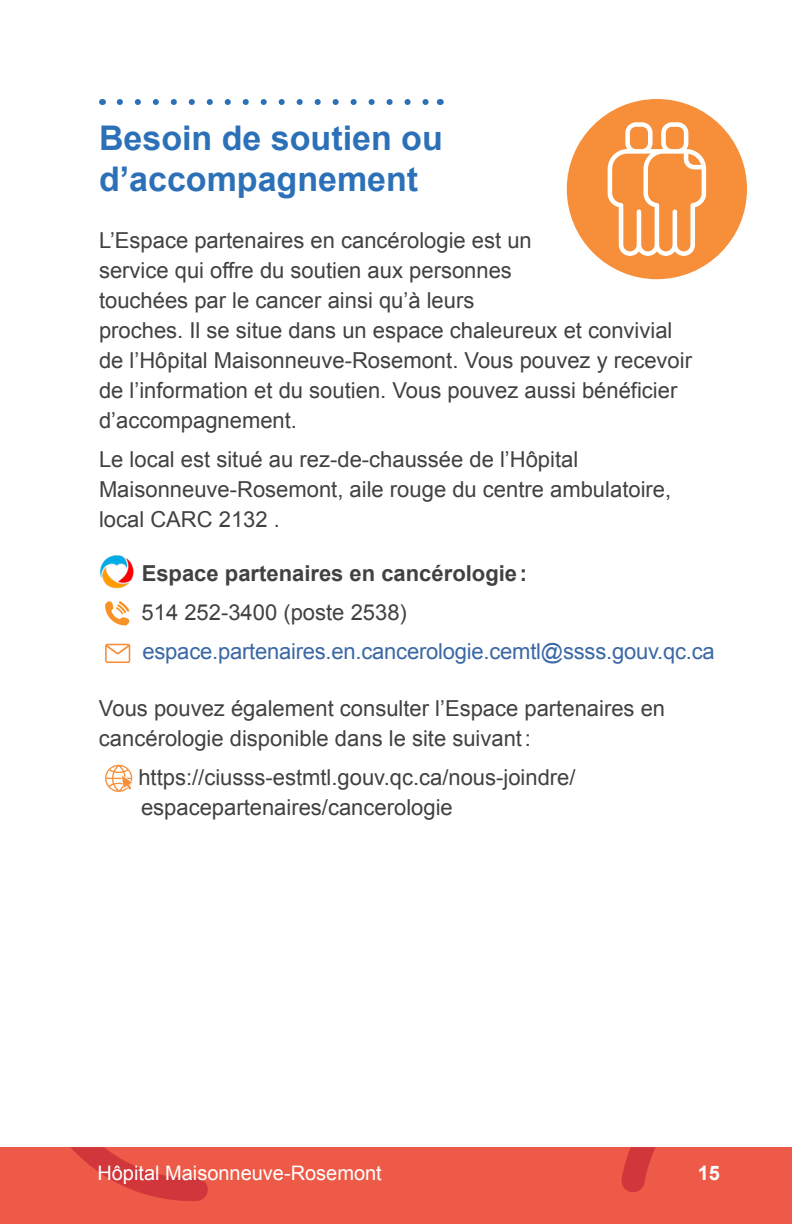
<style>
.page{position:relative;width:792px;height:1224px;background:#fff}
.page>*{position:absolute;margin:0;border:0;box-sizing:border-box;transform-origin:0 0}
.t1{font:700 34px/40.8px "Arial";color:#2c71b8}
.t2{font:22px/30px "Arial";color:#414042}
.t3{font:22px "Arial";letter-spacing:-.01em;color:#3a68a5}
.t4{font:700 22px "Arial";color:#414042}
.t5{font:20px "Arial";color:#fff}
.t6{font:700 20px "Arial";color:#fff}
</style>
<div class="page">
<div style="left:0;top:1147px;width:792px;height:77px;background:#ed5a48"></div>
<svg style="left:621px;top:1147px;width:35px;height:45px"></svg>
<svg style="left:71px;top:1147px;width:137px;height:54px"></svg>
<svg style="left:120px;top:99px;width:309px;height:6px"></svg>
<img style="left:100px;top:555px;width:34px;height:34px">
<svg style="left:105px;top:601px;width:25px;height:24px"></svg>
<svg style="left:105px;top:644px;width:25px;height:19px"></svg>
<svg style="left:105px;top:765px;width:27px;height:27px"></svg>
<div style="left:567px;top:99px;width:180px;height:180px;background:#f78e39;border-radius:50%"></div>
<svg style="left:608px;top:122px;width:98px;height:134px"></svg>
<h1 class="t1" style="left:99px;top:119px;width:345px">Besoin de soutien ou d’accompagnement</h1>
<p class="t2" style="left:99px;top:225px;width:595px">L’Espace partenaires en cancérologie est un<br>service qui offre du soutien aux personnes<br>touchées par le cancer ainsi qu’à leurs<br>proches. Il se situe dans un espace chaleureux et convivial de l’Hôpital Maisonneuve-Rosemont. Vous pouvez y recevoir de l’information et du soutien. Vous pouvez aussi bénéficier d’accompagnement.</p>
<p class="t2" style="left:99px;top:444px;width:574px">Le local est situé au rez-de-chaussée de l’Hôpital<br>Maisonneuve-Rosemont, aile rouge du centre ambulatoire, local CARC 2132 .</p>
<p class="t4" style="left:142px;top:559px;width:387px">Espace partenaires en cancérologie:</p>
<p class="t2" style="left:142px;top:597px;width:267px">514 252-3400 (poste 2538)</p>
<p class="t3" style="left:143px;top:637px;width:574px">espace.partenaires.en.cancerologie.cemtl@ssss.gouv.qc.ca</p>
<p class="t2" style="left:99px;top:693px;width:568px">Vous pouvez également consulter l’Espace partenaires en cancérologie disponible dans le site suivant:</p>
<p class="t2" style="left:138px;top:762px;width:439px">https://ciusss-estmtl.gouv.qc.ca/nous-joindre/ espacepartenaires/cancerologie</p>
<p class="t5" style="left:97px;top:1160px;width:286px">Hôpital Maisonneuve-Rosemont</p>
<p class="t6" style="left:698px;top:1160px;width:24px">15</p>
</div>
